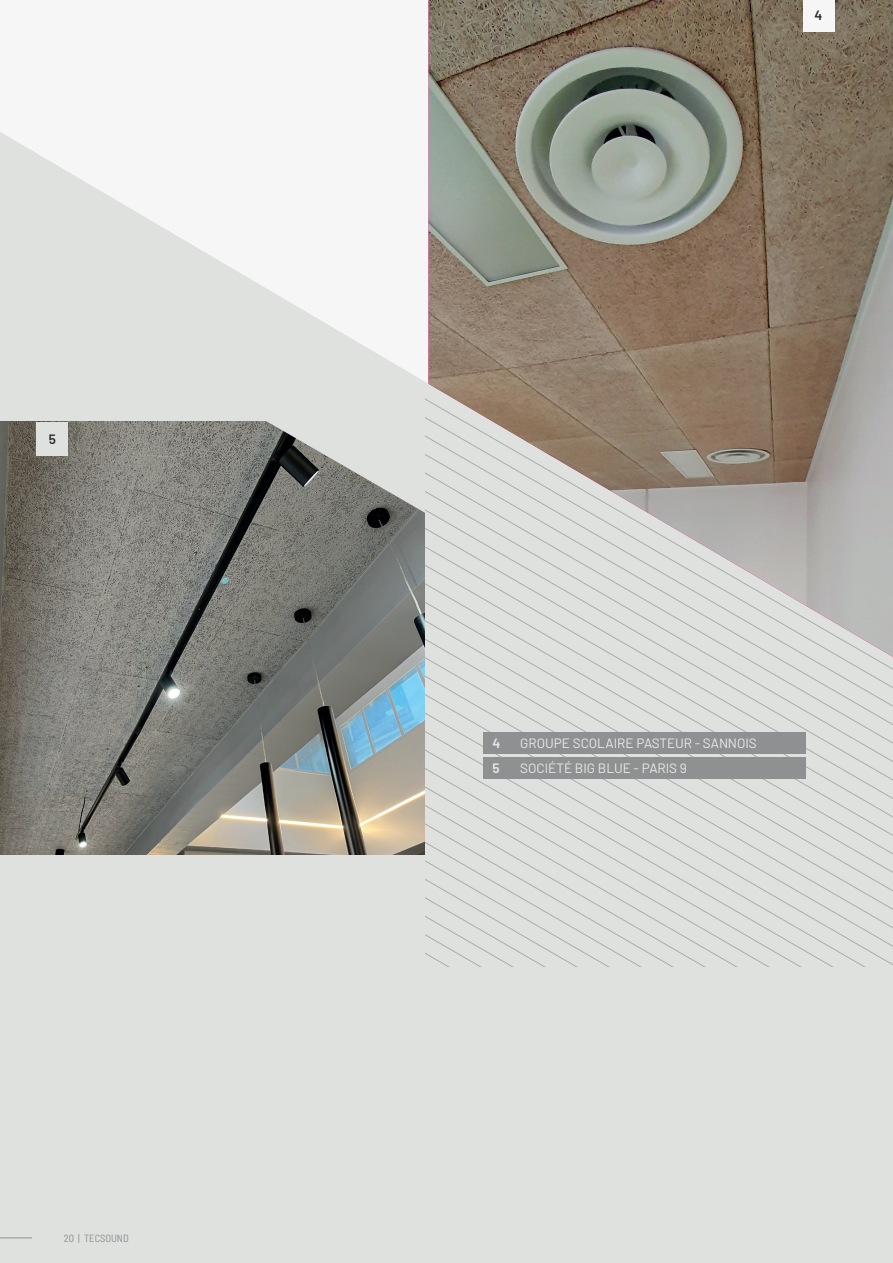
<style>
.page{position:relative;width:893px;height:1263px;background:#dfe1df}
.page>*{position:absolute;margin:0;border:0;box-sizing:border-box;transform-origin:0 0}
.t1{font:13.5px "Barlow";color:#e8ebe8}
.t2{font:600 13.5px "Barlow";color:#292c2f}
.t3{font:600 13.5px "Barlow";color:#e8ebe8}
.t4{font:semi-condensed 10.5px "Barlow";color:#8e9092}
</style>
<div class="page">
<img style="left:0;top:657px;width:426px;height:198px">
<svg style="left:426px;top:657px;width:467px;height:17px"></svg>
<svg style="left:426px;top:674px;width:467px;height:18px"></svg>
<svg style="left:426px;top:692px;width:467px;height:19px"></svg>
<svg style="left:426px;top:711px;width:467px;height:18px"></svg>
<svg style="left:426px;top:729px;width:467px;height:19px"></svg>
<svg style="left:426px;top:766px;width:467px;height:19px"></svg>
<svg style="left:426px;top:785px;width:467px;height:18px"></svg>
<svg style="left:426px;top:803px;width:467px;height:19px"></svg>
<svg style="left:426px;top:822px;width:467px;height:18px"></svg>
<svg style="left:426px;top:840px;width:467px;height:18px"></svg>
<svg style="left:426px;top:858px;width:467px;height:19px"></svg>
<div style="left:483px;top:733px;width:322px;height:21px;background:#8e9092"></div>
<div style="left:483px;top:757px;width:322px;height:21px;background:#8e9092"></div>
<svg style="left:0;top:0;width:428px;height:657px"></svg>
<img style="left:428px;top:0;width:465px;height:657px">
<svg style="left:426px;top:877px;width:467px;height:90px"></svg>
<div style="left:803px;top:0;width:31px;height:31px;background:#f5f6f5"></div>
<hr style="left:0;top:1237px;width:32px;height:1px;background:#8e9092">
<p class="t2" style="left:49px;top:429px;width:9px">5</p>
<p class="t4" style="left:64px;top:1230px;width:66px">20 | TECSOUND</p>
<p class="t2" style="left:815px;top:6px;width:9px">4</p>
<p class="t3" style="left:493px;top:733px;width:9px">4</p>
<p class="t1" style="left:520px;top:734px;width:238px">GROUPE SCOLAIRE PASTEUR - SANNOIS</p>
<p class="t3" style="left:493px;top:758px;width:9px">5</p>
<p class="t1" style="left:520px;top:758px;width:168px">SOCIÉTÉ BIG BLUE - PARIS 9</p>
</div>
